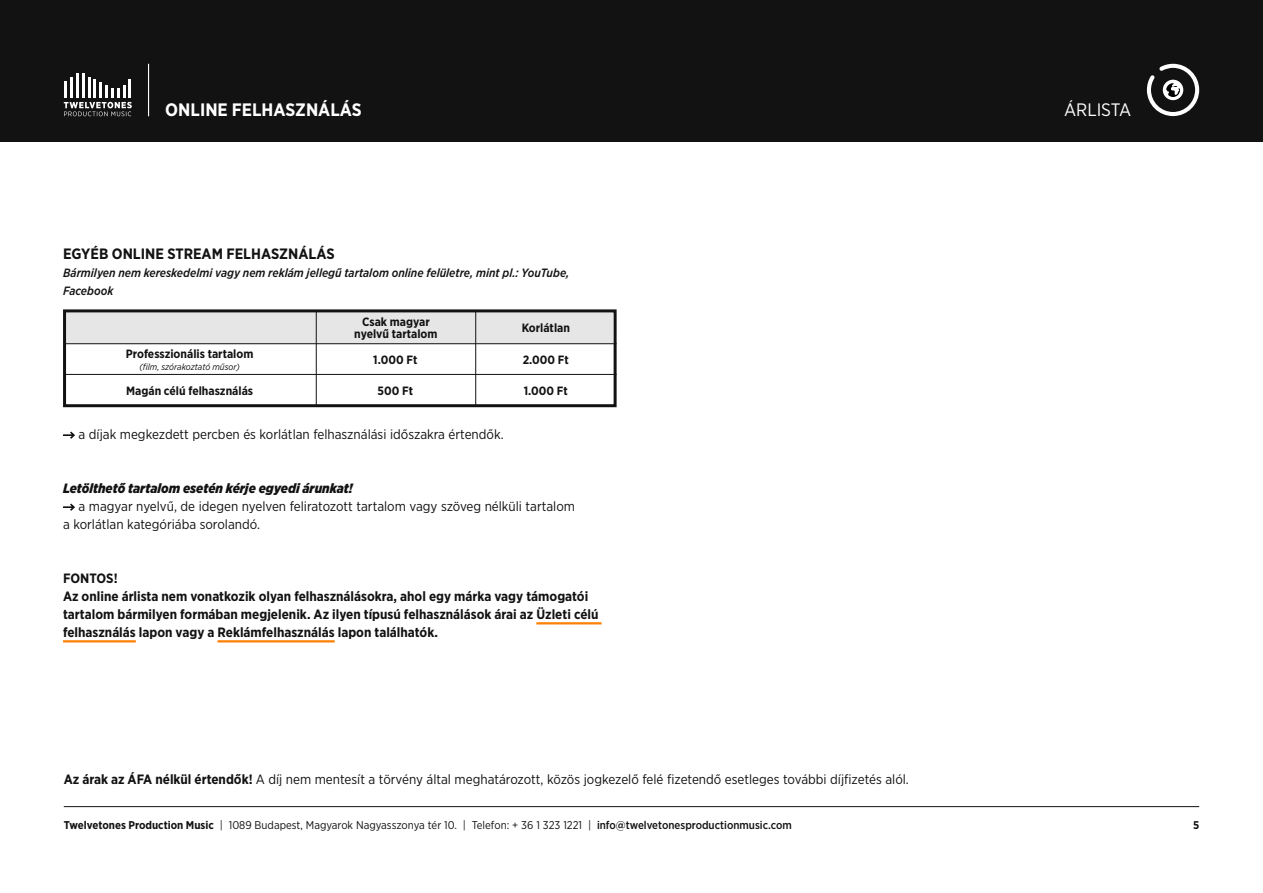
<style>
.page{position:relative;width:1263px;height:893px;background:#fff}
.page>*{position:absolute;margin:0;border:0;box-sizing:border-box;transform-origin:0 0}
.t1{font:700 18px "Gotham Narrow";color:#fff}
.t2{font:18px "Gotham Narrow";color:#fff}
.t3{font:700 15px "Gotham Narrow";color:#121212}
.t4{font:13.5px/18px "Gotham Narrow";color:#121212}
.t5{font:700 13.5px/18px "Gotham Narrow";color:#121212}
.t6{font:italic 900 13.5px "Gotham Narrow";color:#121212}
.t7{font:700 12px/12px "Gotham Narrow";color:#121212;text-align:center}
.t8{font:italic 500 12px/18px "Gotham Narrow";color:#121212}
.t9{font:11.25px "Gotham Narrow";color:#121212}
.t10{font:700 11.25px "Gotham Narrow";color:#121212}
.t11{font:italic 9px "Gotham Narrow";color:#121212}
.s1{font-weight:700}
.s2{font-weight:500}
</style>
<div class="page">
<div style="left:0;top:0;width:1263px;height:141px;background:#121212"></div>
<hr style="left:64px;top:806px;width:1135px;height:1px;background:#121212">
<hr style="left:148px;top:64px;width:1px;height:52px;background:#fff">
<hr style="left:64px;top:81px;width:3px;height:17px;background:#fff">
<hr style="left:70px;top:77px;width:3px;height:21px;background:#fff">
<hr style="left:76px;top:73px;width:3px;height:25px;background:#fff">
<hr style="left:82px;top:73px;width:3px;height:25px;background:#fff">
<hr style="left:88px;top:77px;width:3px;height:21px;background:#fff">
<hr style="left:93px;top:80px;width:3px;height:18px;background:#fff">
<hr style="left:99px;top:83px;width:3px;height:15px;background:#fff">
<hr style="left:128px;top:80px;width:3px;height:18px;background:#fff">
<svg style="left:64px;top:86px;width:68px;height:30px"></svg>
<div style="left:64px;top:312px;width:548px;height:32px;background:#e6e6e6"></div>
<hr style="left:536px;top:622px;width:66px;height:2px;background:#ff7f03">
<hr style="left:63px;top:640px;width:73px;height:2px;background:#ff7f03">
<hr style="left:217px;top:640px;width:118px;height:2px;background:#ff7f03">
<svg style="left:63px;top:431px;width:12px;height:8px"></svg>
<svg style="left:63px;top:503px;width:12px;height:8px"></svg>
<div style="left:63px;top:309px;width:554px;height:98px;border:3px solid #121212"></div>
<hr style="left:64px;top:343px;width:553px;height:1px;background:#121212">
<hr style="left:64px;top:374px;width:553px;height:1px;background:#121212">
<hr style="left:475px;top:312px;width:1px;height:95px;background:#121212">
<hr style="left:316px;top:312px;width:1px;height:95px;background:#121212">
<svg style="left:1147px;top:64px;width:52px;height:52px"></svg>
<h1 class="t1" style="left:165px;top:98px;width:198px">online felhasználás</h1>
<p class="t3" style="left:63px;top:244px;width:273px">Egyéb online stream felhasználás</p>
<p class="t8" style="left:63px;top:263px;width:508px">Bármilyen nem kereskedelmi vagy nem reklám jellegű tartalom online felületre, mint pl.: YouTube,<br>Facebook</p>
<p class="t7" style="left:126px;top:348px;width:129px">Professzionális tartalom</p>
<p class="t11" style="left:139px;top:361px;width:102px">(film, szórakoztató műsor)</p>
<p class="t7" style="left:126px;top:384px;width:128px">Magán célú felhasználás</p>
<p class="t7" style="left:354px;top:316px;width:85px">Csak magyar nyelvű tartalom</p>
<p class="t7" style="left:522px;top:322px;width:50px">Korlátlan</p>
<p class="t7" style="left:373px;top:354px;width:46px">1.000 Ft</p>
<p class="t7" style="left:523px;top:354px;width:48px">2.000 Ft</p>
<p class="t7" style="left:378px;top:384px;width:37px">500 Ft</p>
<p class="t7" style="left:524px;top:384px;width:46px">1.000 Ft</p>
<p class="t4" style="left:79px;top:425px;width:427px">a díjak megkezdett percben és korlátlan felhasználási időszakra értendők.</p>
<p class="t6" style="left:63px;top:479px;width:291px">Letölthető tartalom esetén kérje egyedi árunkat!</p>
<p class="t4" style="left:63px;top:497px;width:513px;text-indent:16px">a magyar nyelvű, de idegen nyelven feliratozott tartalom vagy szöveg nélküli tartalom a korlátlan kategóriába sorolandó.</p>
<p class="t5" style="left:63px;top:569px;width:537px">FONTOS!<br>Az online árlista nem vonatkozik olyan felhasználásokra, ahol egy márka vagy támogatói tartalom bármilyen formában megjelenik. Az ilyen típusú felhasználások árai az Üzleti célú felhasználás lapon vagy a Reklámfelhasználás lapon találhatók.</p>
<p class="t4" style="left:64px;top:770px;width:847px"><span class="s1">Az árak az ÁFA nélkül értendők!</span> A díj nem mentesít a törvény által meghatározott, közös jogkezelő felé fizetendő esetleges további díjfizetés alól.</p>
<h1 class="t2" style="left:1064px;top:99px;width:58px">árlista</h1>
<p class="t9" style="left:64px;top:818px;width:729px"><span class="s1">Twelvetones Production Music</span> | 1089 Budapest, Magyarok Nagyasszonya tér 10. | Telefon: + 36 1 323 1221 | <span class="s2">info@twelvetonesproductionmusic.com</span></p>
<p class="t10" style="left:1193px;top:818px;width:8px">5</p>
</div>
